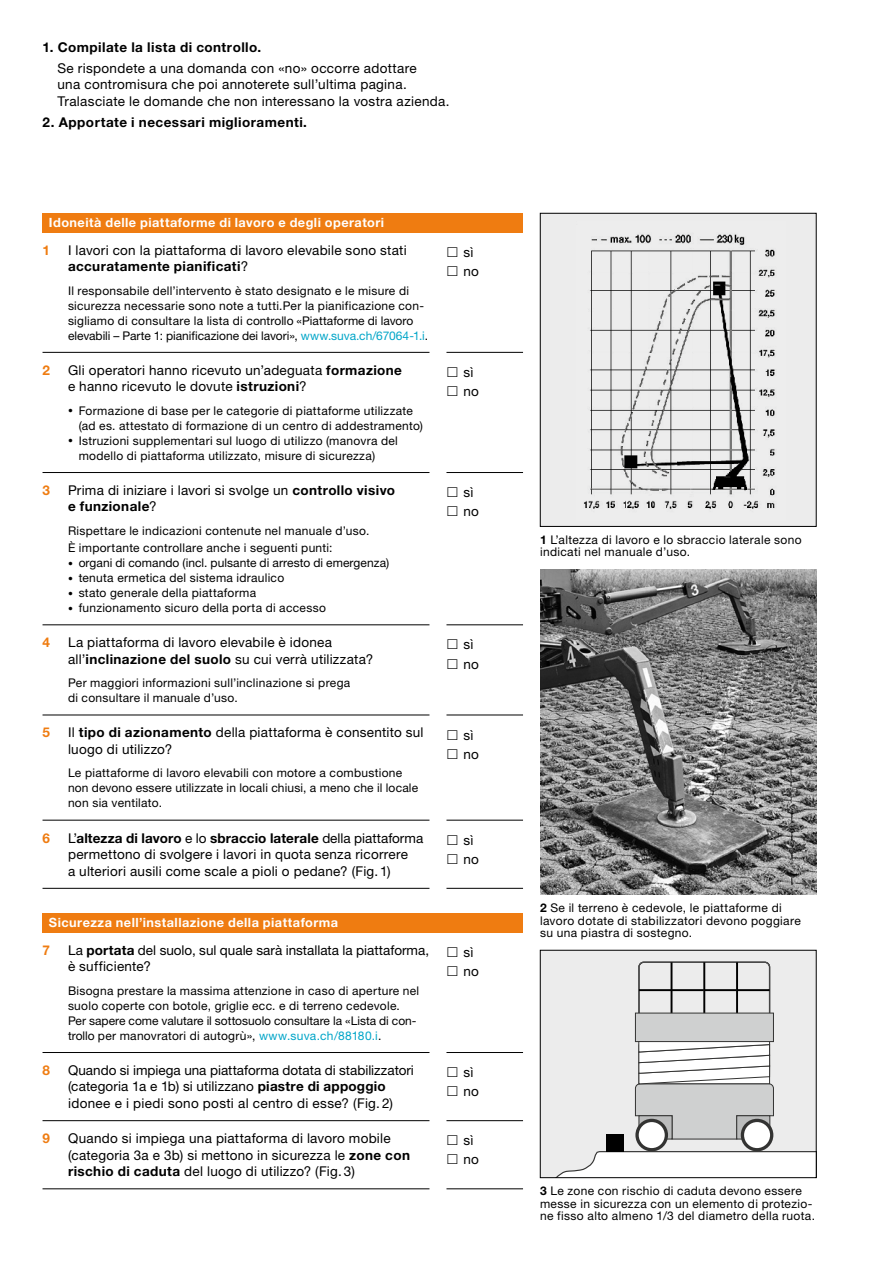
<style>
.page{position:relative;width:893px;height:1263px;background:#fff}
.page>*{position:absolute;margin:0;border:0;box-sizing:border-box;transform-origin:0 0}
.t1{font:13.5px/16.5px "Helvetica Neue LT Std";letter-spacing:.02em;color:#000}
.t2{font:13.5px/16.5px "Helvetica Neue LT Std";color:#000}
.t3{font:700 13.5px "Helvetica Neue LT Std";letter-spacing:.035em;color:#000}
.t4{font:700 13.5px "Helvetica Neue LT Std";color:#ef7c11}
.t5{font:700 12.75px "Helvetica Neue LT Std";letter-spacing:.035em;color:#fff}
.t6{font:12px/15px "Helvetica Neue LT Std";letter-spacing:.025em;color:#000}
.t7{font:12px "Helvetica Neue LT Std";letter-spacing:.005em;color:#000}
.s1{font-weight:700}
.s2{color:#00a5c8}
.s3{font-size:9.75px}
</style>
<div class="page">
<div style="left:540px;top:950px;width:276px;height:228px;background:#ececec"></div>
<svg style="left:638px;top:961px;width:132px;height:52px"></svg>
<div style="left:639px;top:989px;width:130px;height:2px;background:#fff;border:1px solid #000"></div>
<div style="left:671px;top:962px;width:1px;height:56px;background:#fff;border:1px solid #000"></div>
<div style="left:704px;top:962px;width:1px;height:56px;background:#fff;border:1px solid #000"></div>
<div style="left:736px;top:962px;width:2px;height:56px;background:#fff;border:1px solid #000"></div>
<svg style="left:557px;top:1150px;width:257px;height:26px;background:#f3f3f3"></svg>
<div style="left:607px;top:1134px;width:17px;height:18px;background:#000"></div>
<svg style="left:637px;top:1120px;width:29px;height:30px"></svg>
<div style="left:635px;top:1119px;width:33px;height:32px;border:3px solid #333332;border-radius:50%"></div>
<svg style="left:742px;top:1120px;width:30px;height:30px"></svg>
<div style="left:741px;top:1119px;width:32px;height:32px;border:3px solid #333332;border-radius:50%"></div>
<svg style="left:635px;top:1042px;width:139px;height:98px;background:#d1d1d1"></svg>
<div style="left:635px;top:1013px;width:139px;height:29px;background:#cfd0d0;border:1px solid #333332"></div>
<div style="left:540px;top:950px;width:276px;height:228px;border:1px solid #000"></div>
<div style="left:540px;top:213px;width:276px;height:313px;background:#ececec"></div>
<img style="left:584px;top:234px;width:191px;height:275px">
<div style="left:540px;top:213px;width:276px;height:314px;border:1px solid #000"></div>
<img style="left:540px;top:569px;width:276px;height:326px">
<div style="left:43px;top:213px;width:480px;height:19px;background:#ef7c11"></div>
<hr style="left:446px;top:352px;width:77px;height:1px;background:#000">
<hr style="left:446px;top:472px;width:77px;height:1px;background:#000">
<hr style="left:446px;top:624px;width:77px;height:1px;background:#000">
<hr style="left:446px;top:888px;width:77px;height:1px;background:#000">
<hr style="left:446px;top:715px;width:77px;height:1px;background:#000">
<hr style="left:446px;top:820px;width:77px;height:1px;background:#000">
<hr style="left:43px;top:352px;width:386px;height:1px;background:#000">
<hr style="left:43px;top:472px;width:386px;height:1px;background:#000">
<hr style="left:43px;top:624px;width:386px;height:1px;background:#000">
<hr style="left:43px;top:715px;width:386px;height:1px;background:#000">
<hr style="left:43px;top:820px;width:386px;height:1px;background:#000">
<hr style="left:43px;top:888px;width:386px;height:1px;background:#000">
<div style="left:43px;top:913px;width:480px;height:19px;background:#ef7c11"></div>
<hr style="left:446px;top:1052px;width:77px;height:1px;background:#000">
<hr style="left:446px;top:1120px;width:77px;height:1px;background:#000">
<hr style="left:446px;top:1188px;width:77px;height:1px;background:#000">
<hr style="left:43px;top:1052px;width:386px;height:1px;background:#000">
<hr style="left:43px;top:1120px;width:386px;height:1px;background:#000">
<hr style="left:43px;top:1188px;width:386px;height:1px;background:#000">
<p class="t3" style="left:43px;top:39px;width:220px">1. Compilate la lista di controllo.</p>
<p class="t1" style="left:57px;top:60px;width:394px">Se rispondete a una domanda con «no» occorre adottare<br>una contromisura che poi annoterete sull’ultima pagina.<br>Tralasciate le domande che non interessano la vostra azienda.</p>
<p class="t3" style="left:43px;top:113px;width:266px">2. Apportate i necessari miglioramenti.</p>
<p class="t5" style="left:49px;top:215px;width:337px">Idoneità delle piattaforme di lavoro e degli operatori</p>
<p class="t4" style="left:43px;top:241px;width:9px">1</p>
<p class="t1" style="left:68px;top:241px;width:340px">I lavori con la piattaforma di lavoro elevabile sono stati <span class="s1">accuratamente pianificati</span>?</p>
<p class="t6" style="left:68px;top:283px;width:361px">Il responsabile dell’intervento è stato designato e le misure di sicurezza necessarie sono note a tutti.Per la pianificazione con&shy;sigliamo di consultare la lista di controllo «Piattaforme di lavoro elevabili – Parte 1: pianificazione dei lavori», <span class="s2">www.suva.ch/67064-1.i</span>.</p>
<p class="t4" style="left:43px;top:362px;width:9px">2</p>
<p class="t1" style="left:68px;top:361px;width:335px">Gli operatori hanno ricevuto un’adeguata <span class="s1">formazione </span>e hanno ricevuto le dovute <span class="s1">istruzioni</span>?</p>
<p class="t6" style="left:79px;top:403px;width:346px;text-indent:-11px"><span class="s3">•</span> Formazione di base per le categorie di piattaforme utilizzate (ad es. attestato di formazione di un centro di addestramento)</p>
<p class="t6" style="left:79px;top:433px;width:321px;text-indent:-11px"><span class="s3">•</span> Istruzioni supplementari sul luogo di utilizzo (manovra del modello di piattaforma utilizzato, misure di sicurezza)</p>
<p class="t4" style="left:43px;top:482px;width:9px">3</p>
<p class="t1" style="left:68px;top:482px;width:328px">Prima di iniziare i lavori si svolge un <span class="s1">controllo visivo e funzionale</span>?</p>
<p class="t6" style="left:68px;top:522px;width:303px;line-height:17.1px">Rispettare le indicazioni contenute nel manuale d’uso.<br>È importante controllare anche i seguenti punti:</p>
<p class="t7" style="left:68px;top:556px;width:323px"><span class="s3">•</span> organi di comando (incl. pulsante di arresto di emergenza)</p>
<p class="t6" style="left:68px;top:570px;width:218px"><span class="s3">•</span> tenuta ermetica del sistema idraulico</p>
<p class="t6" style="left:68px;top:585px;width:190px"><span class="s3">•</span> stato generale della piattaforma</p>
<p class="t6" style="left:68px;top:600px;width:259px"><span class="s3">•</span> funzionamento sicuro della porta di accesso</p>
<p class="t4" style="left:43px;top:634px;width:9px">4</p>
<p class="t1" style="left:68px;top:634px;width:307px">La piattaforma di lavoro elevabile è idonea all’<span class="s1">inclinazione del suolo</span> su cui verrà utilizzata?</p>
<p class="t6" style="left:68px;top:675px;width:284px">Per maggiori informazioni sull’inclinazione si prega di consultare il manuale d’uso.</p>
<p class="t4" style="left:43px;top:724px;width:9px">5</p>
<p class="t1" style="left:68px;top:724px;width:357px">Il <span class="s1">tipo di azionamento</span> della piattaforma è consentito sul luogo di utilizzo?</p>
<p class="t6" style="left:68px;top:765px;width:352px">Le piattaforme di lavoro elevabili con motore a combustione non devono essere utilizzate in locali chiusi, a meno che il locale non sia ventilato.</p>
<p class="t1" style="left:463px;top:242px;width:17px;line-height:19.2px">sì no</p>
<p class="t1" style="left:463px;top:362px;width:17px;line-height:19.2px">sì no</p>
<p class="t1" style="left:463px;top:482px;width:17px;line-height:19.2px">sì no</p>
<p class="t1" style="left:463px;top:635px;width:17px;line-height:19.2px">sì no</p>
<p class="t1" style="left:463px;top:725px;width:17px;line-height:19.2px">sì no</p>
<p class="t4" style="left:43px;top:829px;width:9px">6</p>
<p class="t1" style="left:68px;top:829px;width:357px">L’<span class="s1">altezza di lavoro</span> e lo <span class="s1">sbraccio laterale</span> della piattaforma permettono di svolgere i lavori in quota senza ricorrere<br>a ulteriori ausili come scale a pioli o pedane? (Fig. 1)</p>
<p class="t1" style="left:463px;top:830px;width:17px;line-height:19.2px">sì no</p>
<p class="t5" style="left:49px;top:915px;width:291px">Sicurezza nell’installazione della piattaforma</p>
<p class="t4" style="left:43px;top:941px;width:9px">7</p>
<p class="t2" style="left:68px;top:941px;width:363px">La <span class="s1">portata</span> del suolo, sul quale sarà installata la piattaforma, è sufficiente?</p>
<p class="t6" style="left:68px;top:983px;width:353px">Bisogna prestare la massima attenzione in caso di aperture nel suolo coperte con botole, griglie ecc. e di terreno cedevole.<br>Per sapere come valutare il sottosuolo consultare la «Lista di con&shy;trollo per manovratori di autogrù», <span class="s2">www.suva.ch/88180.i</span>.</p>
<p class="t1" style="left:463px;top:942px;width:17px;line-height:19.2px">sì no</p>
<p class="t4" style="left:43px;top:1062px;width:9px">8</p>
<p class="t1" style="left:68px;top:1062px;width:347px">Quando si impiega una piattaforma dotata di stabilizzatori (categoria 1a e 1b) si utilizzano <span class="s1">piastre di appoggio </span>idonee e i piedi sono posti al centro di esse? (Fig. 2)</p>
<p class="t1" style="left:463px;top:1062px;width:17px;line-height:19.2px">sì no</p>
<p class="t4" style="left:43px;top:1130px;width:9px">9</p>
<p class="t1" style="left:68px;top:1130px;width:343px">Quando si impiega una piattaforma di lavoro mobile (categoria 3a e 3b) si mettono in sicurezza le <span class="s1">zone con rischio di caduta</span> del luogo di utilizzo? (Fig. 3)</p>
<p class="t1" style="left:463px;top:1130px;width:17px;line-height:19.2px">sì no</p>
<p class="t6" style="left:540px;top:533px;width:263px;line-height:12.8px"><span class="s1">1</span> L’altezza di lavoro e lo sbraccio laterale sono indicati nel manuale d’uso.</p>
<p class="t6" style="left:540px;top:901px;width:262px;line-height:12.8px"><span class="s1">2</span> Se il terreno è cedevole, le piattaforme di lavoro dotate di stabilizzatori devono poggiare su una piastra di sostegno.</p>
<p class="t6" style="left:540px;top:1184px;width:277px;line-height:12.8px"><span class="s1">3</span> Le zone con rischio di caduta devono essere messe in sicurezza con un elemento di protezio&shy;ne fisso alto almeno 1/3 del diametro della ruota.</p>
</div>
